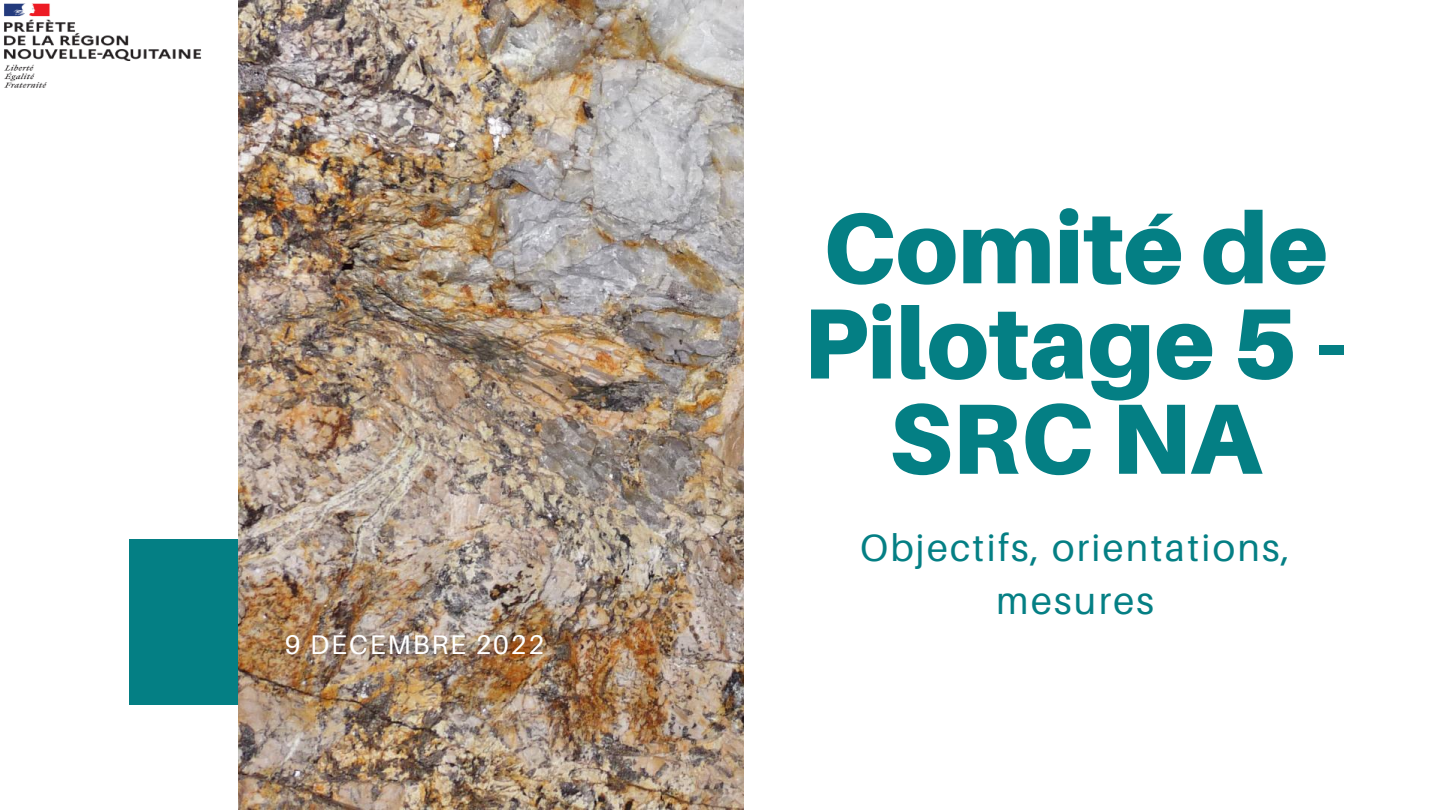
<style>
.page{position:relative;width:1440px;height:810px;background:#fff}
.page>*{position:absolute;margin:0;border:0;box-sizing:border-box;transform-origin:0 0}
.t1{font:900 100px/95.2px "Aileron";color:#047f84;text-align:center}
.t2{font:38px/52.5px "Aileron";letter-spacing:.06em;color:#047f84;text-align:center}
.t3{font:27px "Aileron";letter-spacing:.07em;color:#fff}
</style>
<div class="page">
<div style="left:129px;top:539px;width:158px;height:165px;background:#047f84"></div>
<img style="left:4px;top:3px;width:197px;height:85px">
<img style="left:239px;top:0;width:505px;height:810px">
<p class="t3" style="left:285px;top:628px;width:261px">9 DÉCEMBRE 2022</p>
<h1 class="t1" style="left:803px;top:199px;width:546px">Comité de<br>Pilotage 5 -<br>SRC NA</h1>
<p class="t2" style="left:860px;top:521px;width:432px">Objectifs, orientations, mesures</p>
</div>
